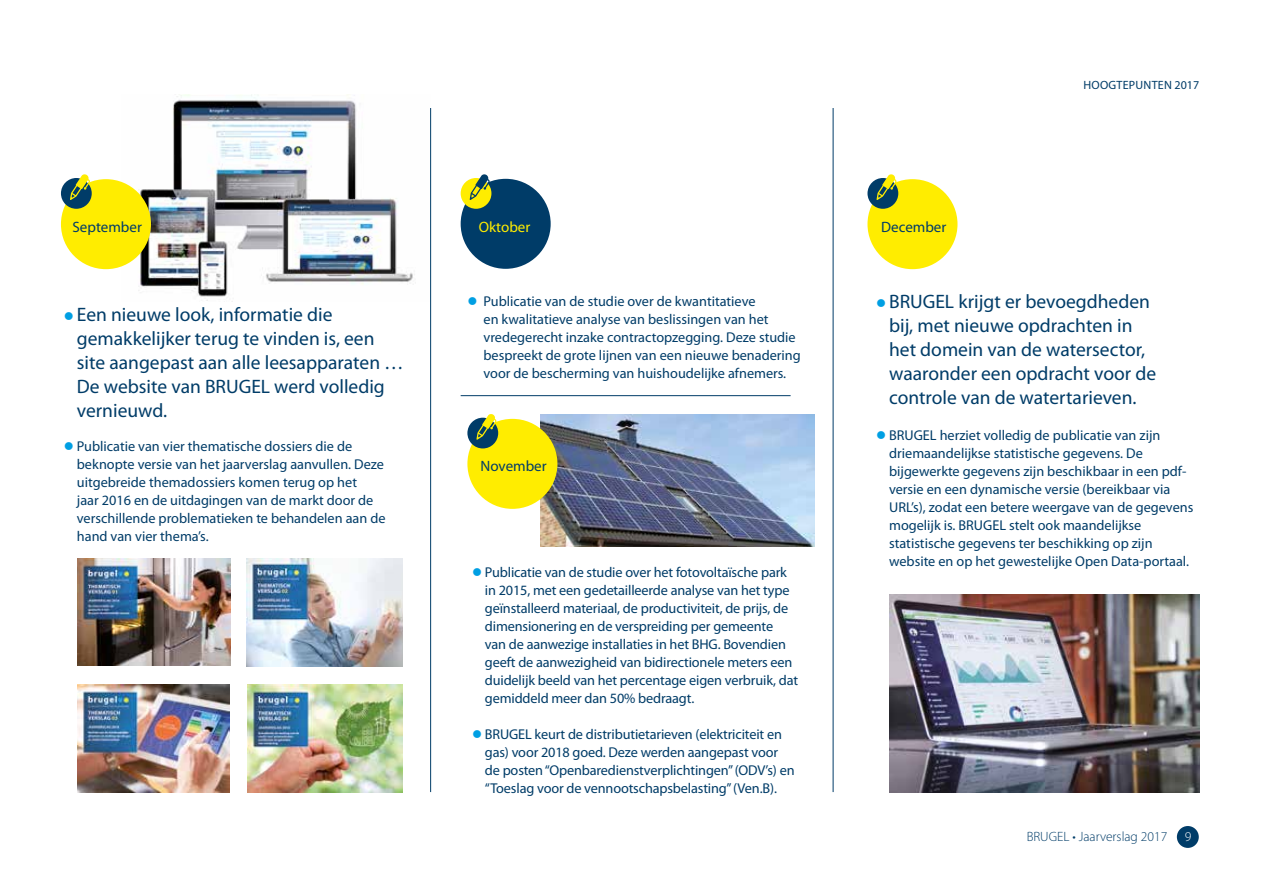
<style>
.page{position:relative;width:1263px;height:893px;background:#fff}
.page>*{position:absolute;margin:0;border:0;box-sizing:border-box;transform-origin:0 0}
.t1{font:19.5px/24px "Myriad Pro";color:#003c68}
.t2{font:15px "Myriad Pro";color:#003c68}
.t3{font:15px "Myriad Pro";color:#ffed00}
.t4{font:14.25px/18px "Myriad Pro";color:#003c68}
.t5{font:300 13.5px "Myriad Pro";color:#003c68}
.t6{font:300 13.5px "Myriad Pro";color:#fff}
.t7{font:12px "Myriad Pro";letter-spacing:.02em;color:#003c68}
.s1{color:#009fe3}
</style>
<div class="page">
<img style="left:122px;top:95px;width:293px;height:206px">
<div style="left:461px;top:179px;width:90px;height:90px;background:#003c68;border-radius:50%"></div>
<div style="left:461px;top:178px;width:30px;height:31px;background:#ffed00;border-radius:50%"></div>
<svg style="left:470px;top:174px;width:20px;height:26px"></svg>
<img style="left:77px;top:558px;width:153px;height:108px">
<img style="left:247px;top:558px;width:155px;height:108px">
<img style="left:77px;top:684px;width:153px;height:108px">
<img style="left:248px;top:684px;width:155px;height:108px">
<img style="left:890px;top:594px;width:309px;height:198px">
<img style="left:540px;top:414px;width:275px;height:132px">
<div style="left:467px;top:419px;width:90px;height:90px;background:#ffed00;border-radius:50%"></div>
<div style="left:467px;top:418px;width:31px;height:30px;background:#003c68;border-radius:50%"></div>
<svg style="left:476px;top:414px;width:20px;height:26px"></svg>
<div style="left:61px;top:179px;width:90px;height:90px;background:#ffed00;border-radius:50%"></div>
<div style="left:61px;top:178px;width:31px;height:31px;background:#003c68;border-radius:50%"></div>
<svg style="left:70px;top:174px;width:20px;height:26px"></svg>
<div style="left:867px;top:179px;width:90px;height:90px;background:#ffed00;border-radius:50%"></div>
<div style="left:867px;top:178px;width:31px;height:31px;background:#003c68;border-radius:50%"></div>
<svg style="left:876px;top:174px;width:20px;height:26px"></svg>
<hr style="left:833px;top:108px;width:1px;height:684px;background:#003c68">
<hr style="left:430px;top:108px;width:1px;height:684px;background:#003c68">
<hr style="left:461px;top:395px;width:330px;height:1px;background:#003c68">
<div style="left:1177px;top:826px;width:22px;height:22px;background:#003c68;border-radius:50%"></div>
<p class="t2" style="left:72px;top:218px;width:71px">September</p>
<p class="t2" style="left:881px;top:218px;width:67px">December</p>
<p class="t3" style="left:479px;top:218px;width:53px">Oktober</p>
<p class="t7" style="left:1083px;top:79px;width:117px">HOOGTEPUNTEN 2017</p>
<h1 class="t1" style="left:77px;top:302px;width:328px;text-indent:-13px"><span class="s1">●</span> Een nieuwe look, informatie die gemakkelijker terug te vinden is, een site aangepast aan alle leesapparaten …<br>De website van BRUGEL werd volledig vernieuwd.</h1>
<p class="t4" style="left:77px;top:438px;width:310px;text-indent:-13px"><span class="s1">●</span> Publicatie van vier thematische dossiers die de beknopte versie van het jaarverslag aanvullen. Deze uitgebreide themadossiers komen terug op het<br>jaar 2016 en de uitdagingen van de markt door de verschillende problematieken te behandelen aan de hand van vier thema’s.</p>
<p class="t4" style="left:483px;top:293px;width:319px;text-indent:-16px"><span class="s1">●</span> Publicatie van de studie over de kwantitatieve<br>en kwalitatieve analyse van beslissingen van het vredegerecht inzake contractopzegging. Deze studie bespreekt de grote lijnen van een nieuwe benadering voor de bescherming van huishoudelijke afnemers.</p>
<p class="t2" style="left:481px;top:458px;width:68px">November</p>
<p class="t4" style="left:485px;top:564px;width:315px;text-indent:-13px"><span class="s1">●</span> Publicatie van de studie over het fotovoltaïsche park in 2015, met een gedetailleerde analyse van het type geïnstalleerd materiaal, de productiviteit, de prijs, de dimensionering en de verspreiding per gemeente van de aanwezige installaties in het BHG. Bovendien geeft de aanwezigheid van bidirectionele meters een duidelijk beeld van het percentage eigen verbruik, dat gemiddeld meer dan 50% bedraagt.</p>
<p class="t4" style="left:485px;top:726px;width:311px;text-indent:-13px"><span class="s1">●</span> BRUGEL keurt de distributietarieven (elektriciteit en gas) voor 2018 goed. Deze werden aangepast voor de posten “Openbaredienstverplichtingen” (ODV’s) en “Toeslag voor de vennootschapsbelasting” (Ven.B).</p>
<h1 class="t1" style="left:889px;top:290px;width:268px;text-indent:-13px"><span class="s1">●</span> BRUGEL krijgt er bevoegdheden bij, met nieuwe opdrachten in het domein van de watersector, waaronder een opdracht voor de controle van de watertarieven.</h1>
<p class="t4" style="left:889px;top:427px;width:306px;text-indent:-13px"><span class="s1">●</span> BRUGEL herziet volledig de publicatie van zijn driemaandelijkse statistische gegevens. De bijgewerkte gegevens zijn beschikbaar in een pdf&shy;versie en een dynamische versie (bereikbaar via URL’s), zodat een betere weergave van de gegevens mogelijk is. BRUGEL stelt ook maandelijkse statistische gegevens ter beschikking op zijn website en op het gewestelijke Open Data-portaal.</p>
<p class="t5" style="left:1027px;top:829px;width:142px">BRUGEL • Jaarverslag 2017</p>
<p class="t6" style="left:1185px;top:829px;width:8px">9</p>
</div>
